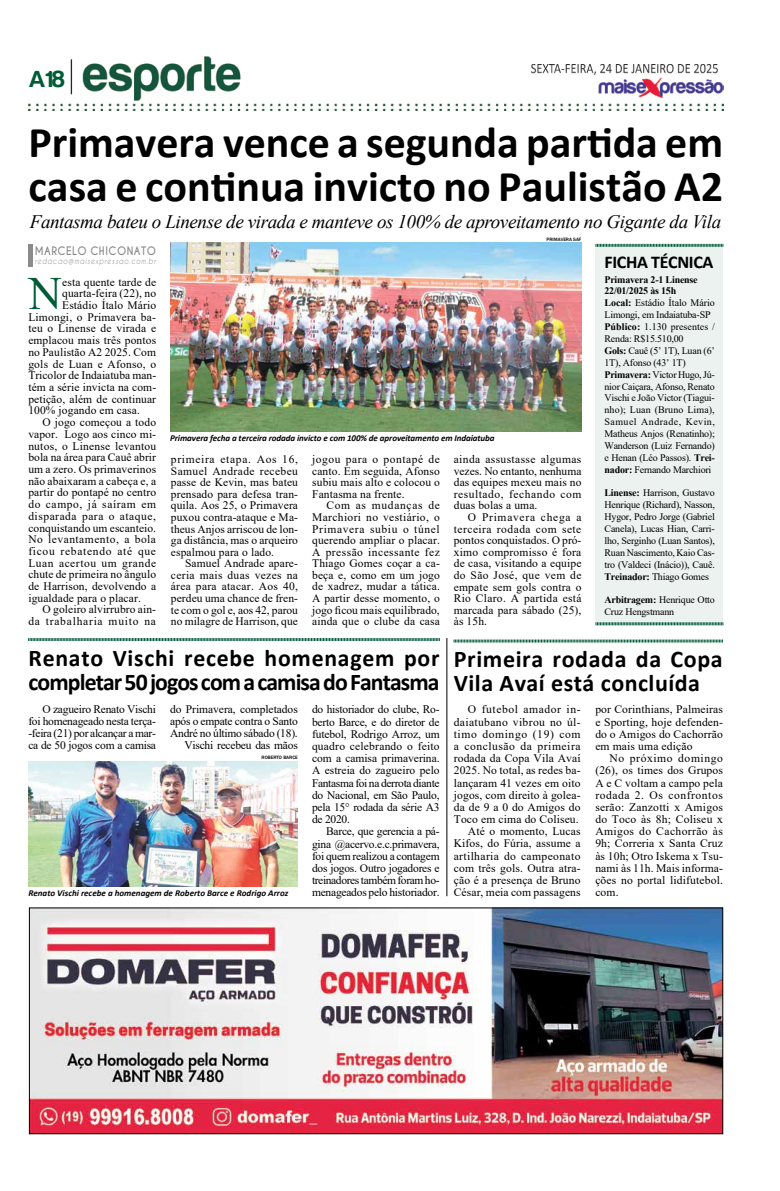
<style>
.page{position:relative;width:780px;height:1191px;background:#fff}
.page>*{position:absolute;margin:0;border:0;box-sizing:border-box;transform-origin:0 0}
.t1{font:46.2px "Times New Roman";color:#005b37}
.t2{font:700 44px/44px "Calibri";color:#000}
.t3{font:700 24px/24px "Calibri";letter-spacing:-.04em;color:#000}
.t4{font:700 24px/24px "Calibri";letter-spacing:.02em;color:#000}
.t5{font:24px "Harabara";color:#005b37}
.t6{font:italic 19px "Times New Roman";letter-spacing:-.02em;color:#000}
.t7{font:700 18px "Calibri";letter-spacing:-.02em;color:#000}
.t8{font:11.5px/12.2px "Times New Roman";letter-spacing:.01em;color:#000;text-align:justify}
.t9{font:11.5px/11.8px "Times New Roman";letter-spacing:-.02em;color:#000;text-align:right}
.t10{font:11.5px "Times New Roman";letter-spacing:.045em;color:#000}
.t11{font:11.5px "Times New Roman";letter-spacing:.06em;color:#000}
.t12{font:11.5px "Times New Roman";letter-spacing:.065em;color:#000}
.t13{font:11.5px "Times New Roman";letter-spacing:.05em;color:#000}
.t14{font:700 11px "Caviar Dreams";letter-spacing:.05em;color:#8b8b8b;scale:.91 1}
.t15{font:10px/11.9px "Times New Roman";letter-spacing:-.02em;color:#000}
.t16{font:italic 700 9px "Calibri";letter-spacing:-.01em;color:#000}
.t17{font:italic 8.3px "Caviar Dreams";letter-spacing:.11em;color:#8b8b8b;scale:.83 1}
.t18{font:500 4.9px "Franklin Gothic";color:#000}
.s1{font-weight:700}
</style>
<div class="page">
<img style="left:29px;top:57px;width:694px;height:54px">
<img style="left:531px;top:65px;width:186px;height:9px">
<img style="left:171px;top:243px;width:410px;height:188px">
<svg style="left:454px;top:639px;width:269px;height:3px"></svg>
<hr style="left:446px;top:638px;width:1px;height:258px;background:#000">
<img style="left:31px;top:909px;width:690px;height:223px">
<hr style="left:28px;top:244px;width:4px;height:23px;background:#8b8b8b">
<div style="left:595px;top:244px;width:128px;height:381px;background:#ebf2ef"></div>
<svg style="left:595px;top:244px;width:128px;height:3px"></svg>
<svg style="left:595px;top:622px;width:128px;height:3px"></svg>
<svg style="left:28px;top:638px;width:412px;height:3px"></svg>
<img style="left:28px;top:761px;width:270px;height:125px">
<h3 class="t5" style="left:29px;top:67px;width:37px">A18</h3>
<h2 class="t2" style="left:29px;top:120px;width:696px">Primavera vence a segunda partida em casa e continua invicto no Paulistão A2</h2>
<h3 class="t6" style="left:30px;top:208px;width:693px">Fantasma bateu o Linense de virada e manteve os 100% de aproveitamento no Gigante da Vila</h3>
<p class="t18" style="left:546px;top:237px;width:36px">PRIMAVERA SAF</p>
<p class="t14" style="left:35px;top:244px;width:135px">MARCELO CHICONATO</p>
<p class="t17" style="left:35px;top:256px;width:147px">redacao@maisexpressao.com.br</p>
<h1 class="t1" style="left:28px;top:261px;width:35px">N</h1>
<p class="t8" style="left:62px;top:276px;width:95px">esta quente tarde de</p>
<p class="t8" style="left:62px;top:287px;width:95px">quarta-feira (22), no</p>
<p class="t8" style="left:62px;top:299px;width:95px">Estádio Ítalo Mário</p>
<p class="t8" style="left:28px;top:310px;width:129px">Limongi, o Primavera ba-</p>
<p class="t8" style="left:28px;top:322px;width:129px">teu o Linense de virada e</p>
<p class="t8" style="left:28px;top:334px;width:129px">emplacou mais três pontos</p>
<p class="t8" style="left:28px;top:345px;width:129px">no Paulistão A2 2025. Com</p>
<p class="t8" style="left:28px;top:357px;width:129px">gols de Luan e Afonso, o</p>
<p class="t8" style="left:28px;top:369px;width:129px">Tricolor de Indaiatuba man-</p>
<p class="t8" style="left:28px;top:381px;width:129px">tém a série invicta na com-</p>
<p class="t8" style="left:28px;top:392px;width:129px">petição, além de continuar</p>
<p class="t8" style="left:28px;top:404px;width:113px">100% jogando em casa.</p>
<p class="t8" style="left:43px;top:416px;width:115px">O jogo começou a todo</p>
<p class="t8" style="left:28px;top:427px;width:129px">vapor. Logo aos cinco mi-</p>
<p class="t8" style="left:28px;top:439px;width:129px">nutos, o Linense levantou</p>
<p class="t8" style="left:28px;top:451px;width:129px">bola na área para Cauê abrir</p>
<p class="t8" style="left:28px;top:462px;width:129px">um a zero. Os primaverinos</p>
<p class="t8" style="left:28px;top:474px;width:129px">não abaixaram a cabeça e, a</p>
<p class="t8" style="left:28px;top:486px;width:129px">partir do pontapé no centro</p>
<p class="t13" style="left:28px;top:496px;width:129px">do campo, já saíram em</p>
<p class="t10" style="left:28px;top:508px;width:129px">disparada para o ataque,</p>
<p class="t8" style="left:28px;top:521px;width:129px">conquistando um escanteio.</p>
<p class="t10" style="left:28px;top:531px;width:129px">No levantamento, a bola</p>
<p class="t11" style="left:28px;top:543px;width:129px">ficou rebatendo até que</p>
<p class="t10" style="left:28px;top:554px;width:129px">Luan acertou um grande</p>
<p class="t8" style="left:28px;top:568px;width:129px">chute de primeira no ângulo</p>
<p class="t8" style="left:28px;top:580px;width:129px">de Harrison, devolvendo a</p>
<p class="t8" style="left:28px;top:591px;width:114px">igualdade para o placar.</p>
<p class="t8" style="left:43px;top:603px;width:115px">O goleiro alvirrubro ain-</p>
<p class="t12" style="left:28px;top:613px;width:129px">da trabalharia muito na</p>
<p class="t16" style="left:170px;top:432px;width:326px">Primavera fecha a terceira rodada invicto e com 100% de aproveitamento em Indaiatuba</p>
<p class="t8" style="left:171px;top:453px;width:129px;line-height:11.6px">primeira etapa. Aos 16, Samuel Andrade recebeu passe de Kevin, mas bateu prensado para defesa tran&shy;quila. Aos 25, o Primavera puxou contra-ataque e Ma&shy;theus Anjos arriscou de lon&shy;ga distância, mas o arqueiro espalmou para o lado.</p>
<p class="t8" style="left:171px;top:557px;width:129px;line-height:11.6px;text-indent:14px">Samuel Andrade apare&shy;ceria mais duas vezes na área para atacar. Aos 40, perdeu uma chance de fren&shy;te com o gol e, aos 42, parou no milagre de Harrison, que</p>
<p class="t8" style="left:312px;top:453px;width:129px;line-height:11.6px">jogou para o pontapé de canto. Em seguida, Afonso subiu mais alto e colocou o Fantasma na frente.</p>
<p class="t8" style="left:312px;top:499px;width:129px;line-height:11.6px;text-indent:14px">Com as mudanças de Marchiori no vestiário, o Primavera subiu o túnel querendo ampliar o placar.<br>A pressão incessante fez Thiago Gomes coçar a ca&shy;beça e, como em um jogo de xadrez, mudar a tática.<br>A partir desse momento, o jogo ficou mais equilibrado, ainda que o clube da casa</p>
<p class="t8" style="left:454px;top:453px;width:129px;line-height:11.6px">ainda assustasse algumas vezes. No entanto, nenhuma das equipes mexeu mais no resultado, fechando com duas bolas a uma.</p>
<p class="t8" style="left:454px;top:511px;width:129px;line-height:11.6px;text-indent:14px">O Primavera chega a terceira rodada com sete pontos conquistados. O pró&shy;ximo compromisso é fora de casa, visitando a equipe do São José, que vem de empate sem gols contra o Rio Claro. A partida está marcada para sábado (25), às 15h.</p>
<h3 class="t7" style="left:604px;top:249px;width:110px">FICHA TÉCNICA</h3>
<p class="t15" style="left:604px;top:273px;width:112px"><span class="s1">Primavera 2-1 Linense<br>22/01/2025 às 15h<br>Local:</span> Estádio Ítalo Mário<br>Limongi, em Indaiatuba-SP<br><span class="s1">Público:</span> 1.130 presentes /<br>Renda: R$15.510,00<br><span class="s1">Gols:</span> Cauê (5’ 1T), Luan (6’<br>1T), Afonso (43’ 1T)<br><span class="s1">Primavera:</span> Victor Hugo, Jú&shy;nior Caiçara, Afonso, Renato<br>Vischi e João Victor (Tiagui&shy;nho); Luan (Bruno Lima),<br>Samuel Andrade, Kevin,<br>Matheus Anjos (Renatinho);<br>Wanderson (Luiz Fernando) e Henan (Léo Passos). <span class="s1">Trei&shy;nador:</span> Fernando Marchiori</p>
<p class="t15" style="left:604px;top:487px;width:112px;text-align:justify"><span class="s1">Linense:</span> Harrison, Gustavo Henrique (Richard), Nasson, Hygor, Pedro Jorge (Gabriel Canela), Lucas Hian, Carri&shy;lho, Serginho (Luan Santos), Ruan Nascimento, Kaio Cas&shy;tro (Valdeci (Inácio)), Cauê.<br><span class="s1">Treinador:</span> Thiago Gomes</p>
<p class="t15" style="left:604px;top:594px;width:112px"><span class="s1">Arbitragem:</span> Henrique Otto<br>Cruz Hengstmann</p>
<h3 class="t3" style="left:29px;top:645px;width:412px">Renato Vischi recebe homenagem por completar 50 jogos com a camisa do Fantasma</h3>
<p class="t8" style="left:28px;top:703px;width:129px;line-height:11.8px;text-indent:14px">O zagueiro Renato Vischi foi homenageado nesta terça--feira (21) por alcançar a mar&shy;ca de 50 jogos com a camisa</p>
<p class="t9" style="left:170px;top:703px;width:129px">do Primavera, completados após o empate contra o Santo<br>André no último sábado (18).<br>Vischi recebeu das mãos</p>
<p class="t8" style="left:312px;top:703px;width:129px">do historiador do clube, Ro&shy;berto Barce, e do diretor de futebol, Rodrigo Arroz, um quadro celebrando o feito com a camisa primaverina.<br>A estreia do zagueiro pelo Fantasma foi na derrota diante do Nacional, em São Paulo, pela 15° rodada da série A3 de 2020.</p>
<p class="t8" style="left:312px;top:825px;width:129px;text-indent:14px">Barce, que gerencia a pá&shy;gina @acervo.e.c.primavera, foi quem realizou a contagem dos jogos. Outro jogadores e treinadores também foram ho&shy;menageados pelo historiador.</p>
<p class="t18" style="left:261px;top:754px;width:38px">ROBERTO BARCE</p>
<p class="t16" style="left:28px;top:887px;width:261px">Renato Vischi recebe a homenagem de Roberto Barce e Rodrigo Arroz</p>
<h3 class="t4" style="left:454px;top:647px;width:270px">Primeira rodada da Copa<br>Vila Avaí está concluída</h3>
<p class="t8" style="left:454px;top:703px;width:128px;text-align:right">O futebol amador in&shy;daiatubano vibrou no úl&shy;timo domingo (19) com a conclusão da primeira rodada da Copa Vila Avaí<br>2025. No total, as redes ba&shy;lançaram 41 vezes em oito jogos, com direito à golea&shy;da de 9 a 0 do Amigos do<br>Toco em cima do Coliseu.<br>Até o momento, Lucas<br>Kifos, do Fúria, assume a artilharia do campeonato com três gols. Outra atra&shy;ção é a presença de Bruno<br>César, meia com passagens</p>
<p class="t8" style="left:595px;top:703px;width:129px">por Corinthians, Palmeiras e Sporting, hoje defenden&shy;do o Amigos do Cachorrão em mais uma edição</p>
<p class="t8" style="left:595px;top:752px;width:129px;text-indent:14px">No próximo domingo (26), os times dos Grupos A e C voltam a campo pela rodada 2. Os confrontos serão: Zanzotti x Amigos do Toco às 8h; Coliseu x Amigos do Cachorrão às 9h; Correria x Santa Cruz às 10h; Otro Iskema x Tsu&shy;nami às 11h. Mais informa&shy;ções no portal lidifutebol. com.</p>
</div>
